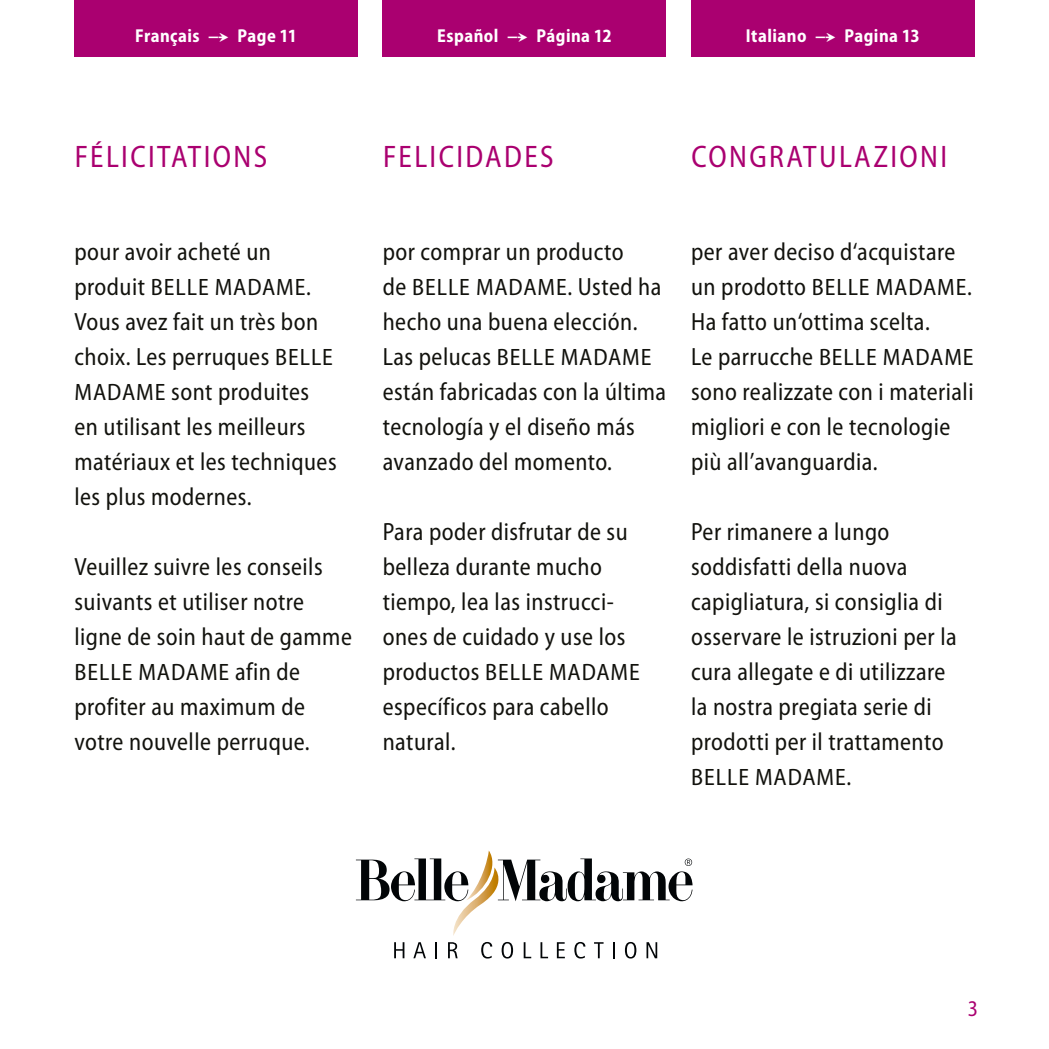
<style>
.page{position:relative;width:1049px;height:1049px;background:#fff}
.page>*{position:absolute;margin:0;border:0;box-sizing:border-box;transform-origin:0 0}
.t1{font:semi-condensed 31.25px "Myriad Pro";letter-spacing:.08em;color:#aa0070;scale:.95 1}
.t2{font:semi-condensed 25px/35px "Myriad Pro";letter-spacing:.02em;color:#12120d;scale:.95 1}
.t3{font:semi-condensed 23.75px "Myriad Pro";letter-spacing:.04em;color:#12120d}
.t4{font:semi-condensed 22.5px "Myriad Pro";color:#aa0070;scale:.95 1}
.t5{font:700 semi-condensed 18.75px "Myriad Pro";letter-spacing:.025em;color:#fff;scale:.95 1}
.s1{font-size:25px}
.s2{font-size:23.75px}
</style>
<div class="page">
<div style="left:74px;top:0;width:284px;height:57px;background:#aa0070"></div>
<div style="left:383px;top:0;width:283px;height:57px;background:#aa0070"></div>
<div style="left:691px;top:0;width:283px;height:57px;background:#aa0070"></div>
<svg style="left:394px;top:942px;width:10px;height:16px"></svg>
<svg style="left:413px;top:942px;width:13px;height:16px"></svg>
<svg style="left:435px;top:942px;width:2px;height:16px"></svg>
<svg style="left:448px;top:942px;width:10px;height:16px"></svg>
<svg style="left:481px;top:942px;width:11px;height:16px"></svg>
<svg style="left:502px;top:942px;width:11px;height:16px"></svg>
<svg style="left:524px;top:942px;width:7px;height:16px"></svg>
<svg style="left:540px;top:942px;width:8px;height:16px"></svg>
<svg style="left:557px;top:942px;width:8px;height:16px"></svg>
<svg style="left:574px;top:942px;width:11px;height:16px"></svg>
<svg style="left:594px;top:942px;width:9px;height:16px"></svg>
<svg style="left:613px;top:942px;width:2px;height:16px"></svg>
<svg style="left:625px;top:942px;width:11px;height:16px"></svg>
<svg style="left:646px;top:942px;width:11px;height:16px"></svg>
<svg style="left:356px;top:850px;width:336px;height:86px"></svg>
<p class="t5" style="left:135px;top:24px;width:172px">Français ⎯→ Page 11</p>
<p class="t5" style="left:437px;top:24px;width:185px">Español ⎯→ Página 12</p>
<p class="t5" style="left:746px;top:24px;width:185px">Italiano ⎯→ Pagina 13</p>
<p class="t1" style="left:75px;top:137px;width:204px">FÉLICITATIONS</p>
<p class="t2" style="left:74px;top:233px;width:208px">pour avoir acheté un</p>
<p class="t3" style="left:74px;top:272px;width:238px"><span class="s1">produit</span> BELLE MADAME<span class="s1">.</span></p>
<p class="t2" style="left:74px;top:303px;width:278px">Vous avez fait un très bon choix. Les perruques <span class="s2">BELLE<br>MADAME</span> sont produites en utilisant les meilleurs matériaux et les techniques les plus modernes.</p>
<p class="t2" style="left:74px;top:548px;width:294px">Veuillez suivre les conseils suivants et utiliser notre ligne de soin haut de gamme</p>
<p class="t3" style="left:75px;top:657px;width:227px">BELLE MADAME <span class="s1">afin de</span></p>
<p class="t2" style="left:74px;top:688px;width:249px">profiter au maximum de votre nouvelle perruque.</p>
<p class="t1" style="left:383px;top:137px;width:181px">FELICIDADES</p>
<p class="t1" style="left:691px;top:137px;width:271px">CONGRATULAZIONI</p>
<p class="t2" style="left:383px;top:233px;width:255px">por comprar un producto</p>
<p class="t3" style="left:383px;top:272px;width:280px"><span class="s1">de</span> BELLE MADAME<span class="s1">. Usted ha</span></p>
<p class="t2" style="left:383px;top:303px;width:270px">hecho una buena elección.</p>
<p class="t3" style="left:383px;top:342px;width:270px"><span class="s1">Las pelucas</span> BELLE MADAME</p>
<p class="t2" style="left:383px;top:373px;width:300px">están fabricadas con la última tecnología y el diseño más avanzado del momento.</p>
<p class="t2" style="left:383px;top:513px;width:259px">Para poder disfrutar de su belleza durante mucho tiempo, lea las instrucci&shy;ones de cuidado y use los</p>
<p class="t3" style="left:383px;top:657px;width:259px"><span class="s1">productos</span> BELLE MADAME</p>
<p class="t2" style="left:383px;top:688px;width:239px">específicos para cabello natural.</p>
<p class="t2" style="left:691px;top:233px;width:299px">per aver deciso d‘acquistare un prodotto <span class="s2">BELLE MADAME</span>.<br>Ha fatto un‘ottima scelta.<br>Le parrucche <span class="s2">BELLE MADAME </span>sono realizzate con i materiali migliori e con le tecnologie più all’avanguardia.</p>
<p class="t2" style="left:691px;top:513px;width:281px">Per rimanere a lungo soddisfatti della nuova capigliatura, si consiglia di osservare le istruzioni per la cura allegate e di utilizzare la nostra pregiata serie di prodotti per il trattamento</p>
<p class="t3" style="left:691px;top:762px;width:162px">BELLE MADAME<span class="s1">.</span></p>
<p class="t4" style="left:968px;top:995px;width:12px">3</p>
</div>
